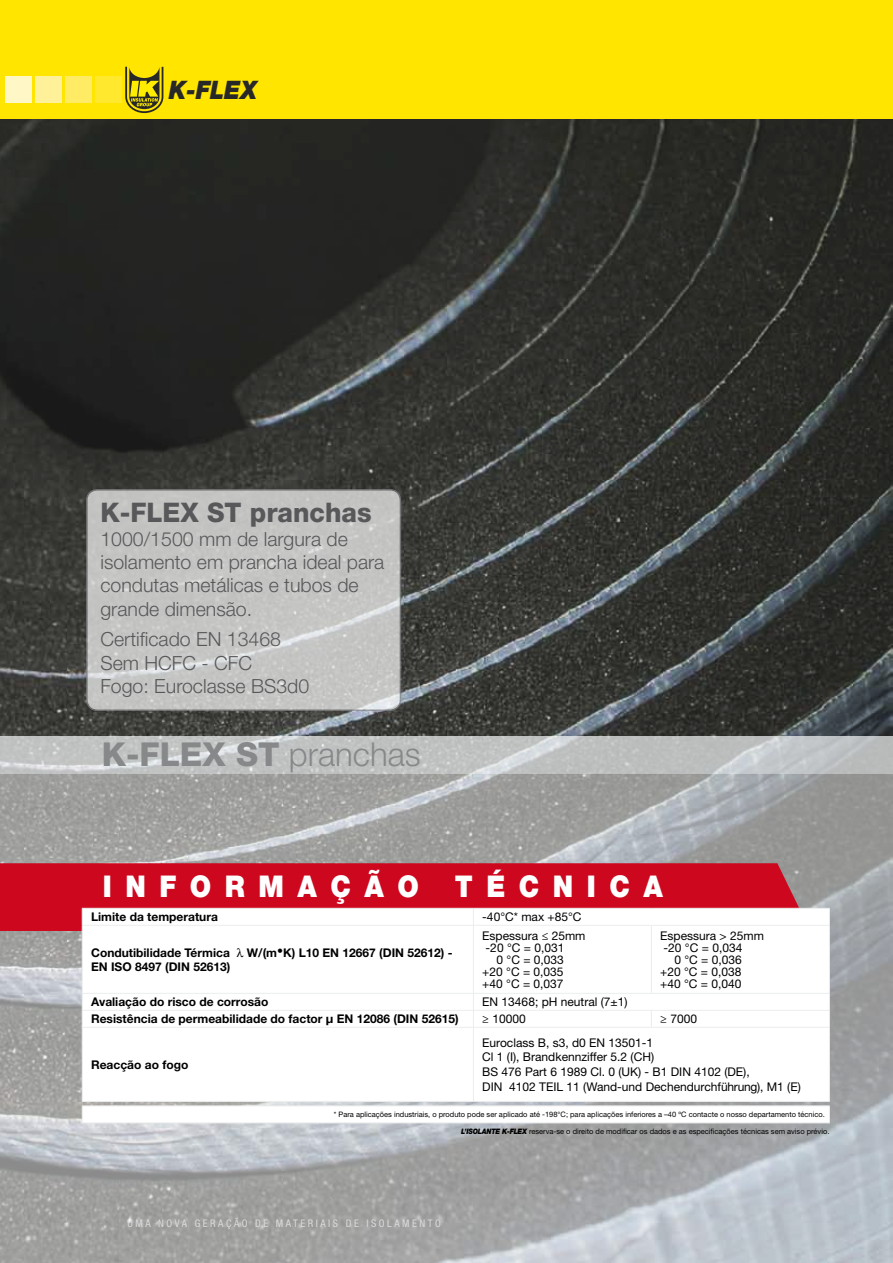
<style>
.page{position:relative;width:893px;height:1263px;background:#fff}
.page>*{position:absolute;margin:0;border:0;box-sizing:border-box;transform-origin:0 0}
.t1{font:800 33px "Helvetica Neue LT Std";color:#87888a}
.t2{font:900 30px "Helvetica Neue LT Std";letter-spacing:.5em;color:#fff;scale:.9 1}
.t3{font:800 27px "Helvetica Neue LT Std";color:#58585a}
.t4{font:italic 900 25.5px "Helvetica Neue LT Std";color:#282829;scale:.9 1}
.t5{font:300 19.5px/23.4px "Helvetica Neue LT Std";color:#58585a}
.t6{font:12px/14.5px "Helvetica Neue LT Std";color:#000}
.t7{font:700 12px "Helvetica Neue LT Std";color:#000}
.t8{font:condensed 10.5px "Helvetica Neue LT Std";letter-spacing:.24em;color:#d9dadb}
.t9{font:7.5px "Helvetica Neue LT Std";color:#000}
.s1{font-weight:300}
.s2{font-weight:900;font-style:italic}
</style>
<div class="page">
<div style="left:0;top:0;width:893px;height:119px;background:#ffe500"></div>
<div style="left:65px;top:77px;width:27px;height:26px;background:#ffec64"></div>
<div style="left:95px;top:77px;width:27px;height:26px;background:#ffe82e"></div>
<div style="left:5px;top:77px;width:27px;height:26px;background:#fff7c6"></div>
<div style="left:35px;top:77px;width:27px;height:26px;background:#fff199"></div>
<svg style="left:125px;top:67px;width:38px;height:46px"></svg>
<img style="left:0;top:119px;width:893px;height:617px">
<svg style="left:0;top:774px;width:893px;height:489px;background:#a8aaab"></svg>
<svg style="left:0;top:736px;width:893px;height:38px;background:#c2c4c5"></svg>
<div style="left:87px;top:490px;width:313px;height:220px;background:#c4c4c3;border-radius:10px"></div>
<div style="left:86px;top:489px;width:315px;height:222px;border:2px solid #87888a;border-radius:10px"></div>
<div style="left:0;top:863px;width:810px;height:68px;background:#cd071e"></div>
<svg style="left:82px;top:909px;width:747px;height:213px"></svg>
<hr style="left:82px;top:908px;width:391px;height:1px;background:#eceded">
<svg style="left:82px;top:909px;width:1px;height:16px"></svg>
<hr style="left:473px;top:908px;width:178px;height:1px;background:#eceded">
<svg style="left:473px;top:909px;width:1px;height:16px"></svg>
<hr style="left:651px;top:908px;width:179px;height:1px;background:#eceded">
<svg style="left:829px;top:909px;width:1px;height:16px"></svg>
<hr style="left:82px;top:925px;width:391px;height:1px;background:#eceded">
<hr style="left:82px;top:926px;width:1px;height:67px;background:#eceded">
<hr style="left:82px;top:993px;width:391px;height:1px;background:#eceded">
<hr style="left:82px;top:1010px;width:391px;height:1px;background:#eceded">
<svg style="left:82px;top:994px;width:1px;height:33px"></svg>
<hr style="left:473px;top:1010px;width:178px;height:1px;background:#eceded">
<svg style="left:473px;top:994px;width:1px;height:33px"></svg>
<hr style="left:651px;top:1010px;width:179px;height:1px;background:#eceded">
<svg style="left:651px;top:1011px;width:1px;height:16px"></svg>
<svg style="left:829px;top:994px;width:1px;height:33px"></svg>
<hr style="left:82px;top:1027px;width:391px;height:1px;background:#eceded">
<hr style="left:82px;top:1028px;width:1px;height:73px;background:#eceded">
<hr style="left:473px;top:1027px;width:178px;height:1px;background:#eceded">
<hr style="left:473px;top:1028px;width:1px;height:73px;background:#eceded">
<hr style="left:651px;top:1027px;width:179px;height:1px;background:#eceded">
<hr style="left:829px;top:1028px;width:1px;height:73px;background:#eceded">
<hr style="left:82px;top:1101px;width:391px;height:1px;background:#eceded">
<hr style="left:473px;top:1101px;width:178px;height:1px;background:#eceded">
<hr style="left:651px;top:1101px;width:179px;height:1px;background:#eceded">
<hr style="left:82px;top:1105px;width:391px;height:1px;background:#eceded">
<svg style="left:82px;top:1106px;width:1px;height:16px"></svg>
<hr style="left:473px;top:1105px;width:178px;height:1px;background:#eceded">
<hr style="left:651px;top:1105px;width:179px;height:1px;background:#eceded">
<svg style="left:829px;top:1106px;width:1px;height:16px"></svg>
<hr style="left:82px;top:1122px;width:391px;height:1px;background:#eceded">
<hr style="left:473px;top:1122px;width:178px;height:1px;background:#eceded">
<hr style="left:651px;top:1122px;width:179px;height:1px;background:#eceded">
<hr style="left:473px;top:925px;width:178px;height:1px;background:#eceded">
<hr style="left:473px;top:926px;width:1px;height:67px;background:#eceded">
<hr style="left:651px;top:925px;width:179px;height:1px;background:#eceded">
<hr style="left:651px;top:926px;width:1px;height:67px;background:#eceded">
<hr style="left:829px;top:926px;width:1px;height:67px;background:#eceded">
<hr style="left:473px;top:993px;width:178px;height:1px;background:#eceded">
<hr style="left:651px;top:993px;width:179px;height:1px;background:#eceded">
<svg style="left:237px;top:947px;width:7px;height:10px"></svg>
<h3 class="t4" style="left:169px;top:74px;width:100px">K-FLEX</h3>
<h3 class="t3" style="left:100px;top:496px;width:273px">K-FLEX ST pranchas</h3>
<h3 class="t5" style="left:100px;top:526px;width:285px">1000/1500 mm de largura de isolamento em prancha ideal para condutas metálicas e tubos de grande dimensão.</h3>
<h3 class="t5" style="left:100px;top:627px;width:210px">Certificado EN 13468<br>Sem HCFC - CFC<br>Fogo: Euroclasse BS3d0</h3>
<h1 class="t1" style="left:102px;top:735px;width:321px">K-FLEX ST <span class="s1">pranchas</span></h1>
<h2 class="t2" style="left:103px;top:868px;width:624px">INFORMAÇÃO TÉCNICA</h2>
<p class="t7" style="left:91px;top:909px;width:128px">Limite da temperatura</p>
<p class="t6" style="left:482px;top:909px;width:101px">-40°C* max +85°C</p>
<p class="t7" style="left:91px;top:945px;width:140px">Condutibilidade Térmica</p>
<p class="t7" style="left:247px;top:945px;width:207px">W/(m•K) L10 EN 12667 (DIN 52612) -</p>
<p class="t7" style="left:91px;top:959px;width:141px">EN ISO 8497 (DIN 52613)</p>
<p class="t6" style="left:482px;top:928px;width:105px">Espessura ≤ 25mm</p>
<p class="t6" style="left:486px;top:940px;width:80px">-20 °C = 0,031</p>
<p class="t6" style="left:496px;top:952px;width:69px">0 °C = 0,033</p>
<p class="t6" style="left:482px;top:964px;width:83px">+20 °C = 0,035</p>
<p class="t6" style="left:482px;top:976px;width:83px">+40 °C = 0,037</p>
<p class="t6" style="left:660px;top:928px;width:105px">Espessura &gt; 25mm</p>
<p class="t6" style="left:664px;top:940px;width:80px">-20 °C = 0,034</p>
<p class="t6" style="left:674px;top:952px;width:69px">0 °C = 0,036</p>
<p class="t6" style="left:660px;top:964px;width:83px">+20 °C = 0,038</p>
<p class="t6" style="left:660px;top:976px;width:83px">+40 °C = 0,040</p>
<p class="t7" style="left:91px;top:994px;width:179px">Avaliação do risco de corrosão</p>
<p class="t6" style="left:482px;top:994px;width:147px">EN 13468; pH neutral (7±1)</p>
<p class="t7" style="left:91px;top:1011px;width:369px">Resistência de permeabilidade do factor µ EN 12086 (DIN 52615)</p>
<p class="t6" style="left:482px;top:1011px;width:45px">≥ 10000</p>
<p class="t6" style="left:660px;top:1011px;width:38px">≥ 7000</p>
<p class="t7" style="left:91px;top:1057px;width:99px">Reacção ao fogo</p>
<p class="t6" style="left:482px;top:1035px;width:320px">Euroclass B, s3, d0 EN 13501-1<br>Cl 1 (I), Brandkennziffer 5.2 (CH)<br>BS 476 Part 6 1989 Cl. 0 (UK) - B1 DIN 4102 (DE),<br>DIN 4102 TEIL 11 (Wand-und Dechendurchführung), M1 (E)</p>
<p class="t9" style="left:334px;top:1110px;width:492px">* Para aplicações industriais, o produto pode ser aplicado até -198°C; para aplicações inferiores a –40 ºC contacte o nosso departamento técnico.</p>
<p class="t9" style="left:461px;top:1127px;width:370px"><span class="s2">L’ISOLANTE K-FLEX</span> reserva-se o direito de modificar os dados e as especificações técnicas sem aviso prévio.</p>
<p class="t8" style="left:128px;top:1217px;width:315px">UMA NOVA GERAÇÃO DE MATERIAIS DE ISOLAMENTO</p>
</div>
